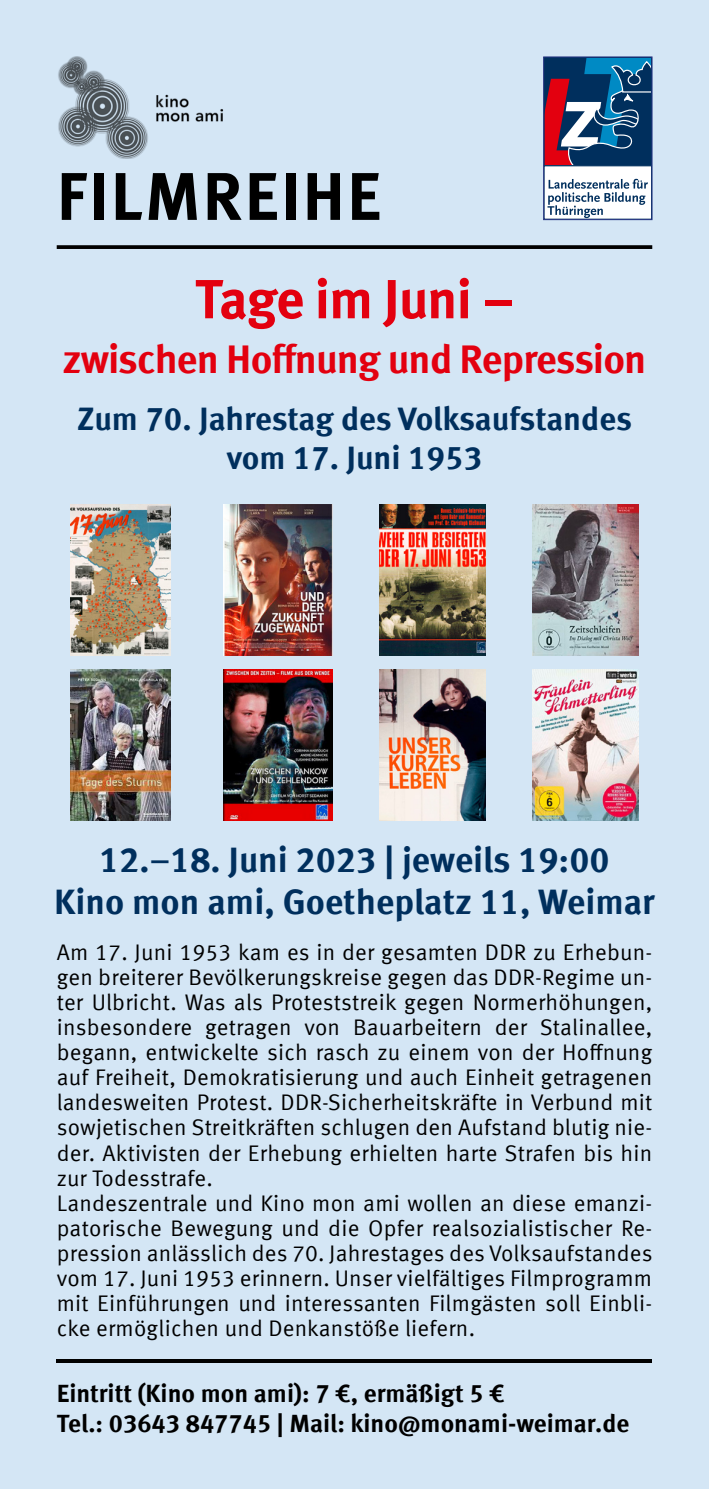
<style>
.page{position:relative;width:709px;height:1489px;background:#fff}
.page>*{position:absolute;margin:0;border:0;box-sizing:border-box;transform-origin:0 0}
.t1{font:700 67.25px "Meta Offc Pro";letter-spacing:.03em;color:#000}
.t2{font:700 55px "Meta Offc Pro";letter-spacing:-.02em;color:#e3000f}
.t3{font:700 40px "Meta Offc Pro";letter-spacing:-.02em;color:#e3000f}
.t4{font:700 35.5px/42.5px "Meta Offc Pro";color:#002f5d;text-align:center}
.t5{font:700 32.5px/39px "Meta Offc Pro";letter-spacing:-.005em;color:#002f5d;text-align:center}
.t6{font:700 25px/30px "Meta Offc Pro";color:#000}
.t7{font:22.5px/25px "Meta Offc Pro Norm";letter-spacing:.01em;color:#000}
</style>
<div class="page">
<div style="left:0;top:0;width:709px;height:1488px;background:#d4e6f5"></div>
<hr style="left:57px;top:1359px;width:595px;height:3px;background:#000">
<svg style="left:545px;top:59px;width:105px;height:105px;background:#425075"></svg>
<div style="left:543px;top:165px;width:109px;height:55px;background:#fff;border:1px solid #002f5d"></div>
<svg style="left:547px;top:179px;width:101px;height:39px"></svg>
<div style="left:543px;top:57px;width:109px;height:163px;border:1px solid #253483"></div>
<svg style="left:57px;top:245px;width:595px;height:4px;background:#0c0d0e"></svg>
<img style="left:58px;top:56px;width:165px;height:102px">
<img style="left:70px;top:504px;width:101px;height:151px">
<img style="left:224px;top:504px;width:108px;height:151px">
<img style="left:379px;top:504px;width:106px;height:151px">
<img style="left:532px;top:504px;width:107px;height:151px">
<img style="left:70px;top:669px;width:101px;height:151px">
<img style="left:224px;top:669px;width:108px;height:151px">
<img style="left:379px;top:669px;width:106px;height:151px">
<img style="left:532px;top:669px;width:107px;height:151px">
<h1 class="t1" style="left:57px;top:144px;width:326px">FILMREIHE</h1>
<h2 class="t2" style="left:195px;top:256px;width:320px">Tage im Juni –</h2>
<h3 class="t3" style="left:62px;top:328px;width:585px">zwischen Hoffnung und Repression</h3>
<h3 class="t5" style="left:77px;top:397px;width:556px">Zum 70. Jahrestag des Volksaufstandes vom 17. Juni 1953</h3>
<h3 class="t4" style="left:54px;top:836px;width:602px">12.–18. Juni 2023 | jeweils 19:00<br>Kino mon ami, Goetheplatz 11, Weimar</h3>
<p class="t7" style="left:57px;top:938px;width:597px">Am 17. Juni 1953 kam es in der gesamten DDR zu Erhebun&shy;gen breiterer Bevölkerungskreise gegen das DDR-Regime un&shy;ter Ulbricht. Was als Proteststreik gegen Normerhöhungen, insbesondere getragen von Bauarbeitern der Stalinallee, begann, entwickelte sich rasch zu einem von der Hoffnung auf Freiheit, Demokratisierung und auch Einheit getragenen landesweiten Protest. DDR-Sicherheitskräfte in Verbund mit sowjetischen Streitkräften schlugen den Aufstand blutig nie&shy;der. Aktivisten der Erhebung erhielten harte Strafen bis hin zur Todesstrafe.<br>Landeszentrale und Kino mon ami wollen an diese emanzi&shy;patorische Bewegung und die Opfer realsozialistischer Re&shy;pression anlässlich des 70. Jahrestages des Volksaufstandes vom 17. Juni 1953 erinnern. Unser vielfältiges Filmprogramm mit Einführungen und interessanten Filmgästen soll Einbli&shy;cke ermöglichen und Denkanstöße liefern.</p>
<p class="t6" style="left:57px;top:1376px;width:574px">Eintritt (Kino mon ami): 7 €, ermäßigt 5 €<br>Tel.: 03643 847745 | Mail: kino@monami-weimar.de</p>
</div>
